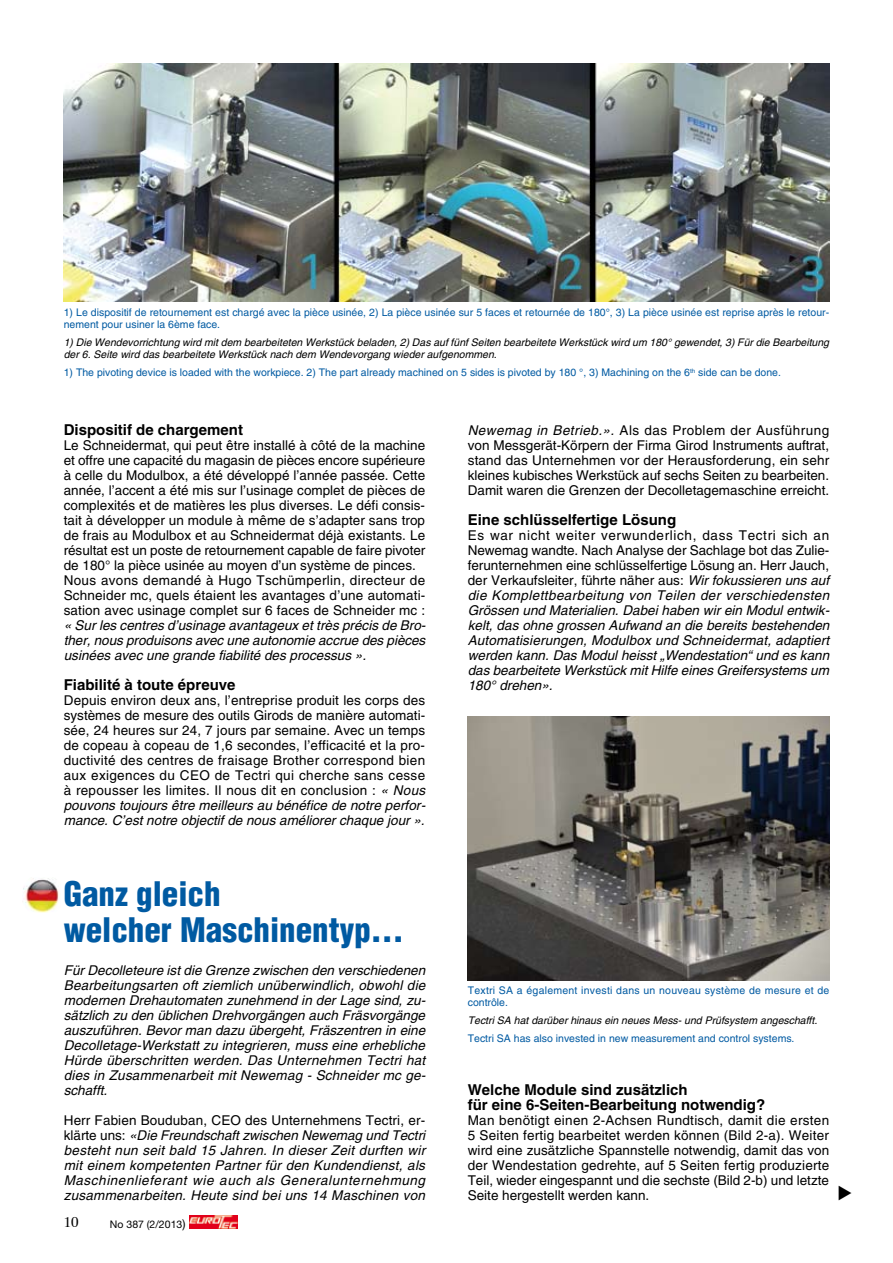
<style>
.page{position:relative;width:893px;height:1263px;background:#fff}
.page>*{position:absolute;margin:0;border:0;box-sizing:border-box;transform-origin:0 0}
.t1{font:900 condensed 33px/36px "Helvetica";color:#005aa2}
.t2{font:700 15px/15px "Helvetica";color:#000}
.t3{font:italic 13.5px/15px "Helvetica";color:#000;text-align:justify}
.t4{font:13.5px/15px "Helvetica";color:#000;text-align:justify}
.t5{font:10.5px/12px "Helvetica";color:#005aa2}
.t6{font:italic 10.5px/12px "Helvetica";color:#000}
.t7{font:10.5px/12px "Helvetica";letter-spacing:.025em;color:#005aa2}
.t8{font:10.5px "Helvetica Neue";color:#000}
.s1{font-style:normal}
.s2{font-size:12px}
.s3{font-style:italic}
</style>
<div class="page">
<svg style="left:189px;top:1215px;width:49px;height:13px"></svg>
<img style="left:190px;top:1215px;width:47px;height:13px">
<img style="left:64px;top:64px;width:765px;height:237px">
<img style="left:468px;top:716px;width:361px;height:264px">
<img style="left:23px;top:878px;width:37px;height:35px">
<p class="t5" style="left:64px;top:307px;width:767px">1) Le dispositif de retournement est chargé avec la pièce usinée, 2) La pièce usinée sur 5 faces et retournée de 180°, 3) La pièce usinée est reprise après le retour&shy;nement pour usiner la 6ème face.</p>
<p class="t6" style="left:64px;top:337px;width:767px">1) Die Wendevorrichtung wird mit dem bearbeiteten Werkstück beladen, 2) Das auf fünf Seiten bearbeitete Werkstück wird um 180° gewendet, 3) Für die Bearbeitung der 6. Seite wird das bearbeitete Werkstück nach dem Wendevorgang wieder aufgenommen.</p>
<p class="t5" style="left:64px;top:367px;width:719px">1) The pivoting device is loaded with the workpiece. 2) The part already machined on 5 sides is pivoted by 180 °, 3) Machining on the 6<sup>th</sup> side can be done.</p>
<p class="t2" style="left:64px;top:422px;width:181px">Dispositif de chargement</p>
<p class="t4" style="left:64px;top:438px;width:363px;text-align:left">Le Schneidermat, qui peut être installé à côté de la machine et offre une capacité du magasin de pièces encore supérieure à celle du Modulbox, a été développé l’année passée. Cette année, l’accent a été mis sur l’usinage complet de pièces de complexités et de matières les plus diverses. Le défi consis&shy;tait à développer un module à même de s’adapter sans trop de frais au Modulbox et au Schneidermat déjà existants. Le résultat est un poste de retournement capable de faire pivoter de 180° la pièce usinée au moyen d’un système de pinces.<br>Nous avons demandé à Hugo Tschümperlin, directeur de Schneider mc, quels étaient les avantages d’une automati&shy;sation avec usinage complet sur 6 faces de Schneider mc :</p>
<p class="t3" style="left:64px;top:618px;width:363px">« Sur les centres d’usinage avantageux et très précis de Bro&shy;ther, nous produisons avec une autonomie accrue des pièces usinées avec une grande fiabilité des processus ».</p>
<p class="t2" style="left:64px;top:677px;width:173px">Fiabilité à toute épreuve</p>
<p class="t4" style="left:64px;top:693px;width:363px">Depuis environ deux ans, l’entreprise produit les corps des systèmes de mesure des outils Girods de manière automati&shy;sée, 24 heures sur 24, 7 jours par semaine. Avec un temps de copeau à copeau de 1,6 secondes, l’efficacité et la pro&shy;ductivité des centres de fraisage Brother correspond bien aux exigences du CEO</p>
<p class="t3" style="left:64px;top:768px;width:363px;text-indent:151px"><span class="s1">de Tectri qui cherche sans cesse à repousser les limites. I l nous dit en conclusion :</span> « Nous pouvons toujours être meilleurs au bénéfice de notre perfor&shy;mance. C’est notre objectif de nous améliorer chaque jour ».</p>
<h1 class="t1" style="left:64px;top:875px;width:342px">Ganz gleich<br>welcher Maschinentyp…</h1>
<p class="t3" style="left:64px;top:963px;width:363px">Für Decolleteure ist die Grenze zwischen den verschiedenen Bearbeitungsarten oft ziemlich unüberwindlich, obwohl die modernen Drehautomaten zunehmend in der Lage sind, zu&shy;sätzlich zu den üblichen Drehvorgängen auch Fräsvorgänge auszuführen. Bevor man dazu übergeht, Fräszentren in eine Decolletage-Werkstatt zu integrieren, muss eine erhebliche Hürde überschritten werden. Das Unternehmen Tectri hat dies in Zusammenarbeit mit Newemag - Schneider mc ge&shy;schafft.</p>
<p class="t4" style="left:64px;top:1113px;width:159px">Herr Fabien Bouduban, CEO</p>
<p class="t3" style="left:64px;top:1113px;width:363px;text-indent:182px"><span class="s1">des U nternehmens Tectri, er&shy;klärte uns:</span> «Die Freundschaft zwischen Newemag und Tectri besteht nun seit bald 15 Jahren. In dieser Zeit durften wir mit einem kompetenten Partner für den Kundendienst, als Maschinenlieferant wie auch als Generalunternehmung zusammenarbeiten. Heute sind bei uns 14 Maschinen von</p>
<p class="t8" style="left:110px;top:1218px;width:77px">No 387 (2/2013<span class="s2">)</span></p>
<p class="t4" style="left:468px;top:423px;width:363px"><span class="s3">Newemag in Betrieb.».</span> Als das Problem der Ausführung von Messgerät-Körpern der Firma Girod I nstruments auftrat, stand das U nternehmen vor der Herausforderung, ein sehr kleines kubisches Werkstück auf sechs Seiten zu bearbeiten.<br>Damit waren die Grenzen der Decolletagemaschine erreicht.</p>
<p class="t2" style="left:468px;top:512px;width:210px">Eine schlüsselfertige Lösung</p>
<p class="t3" style="left:468px;top:528px;width:363px"><span class="s1">Es war nicht weiter verwunderlich, dass Tectri sich an Newemag wandte. Nach Analyse der Sachlage bot das Zulie&shy;ferunternehmen eine schlüsselfertige Lösung an. Herr Jauch, der Verkaufsleiter, führte näher aus:</span> Wir fokussieren uns auf die Komplettbearbeitung von Teilen der verschiedensten Grössen und Materialien. Dabei haben wir ein Modul entwic&shy;kelt, das ohne grossen Aufwand an die bereits bestehenden Automatisierungen, Modulbox und Schneidermat, adaptiert werden kann. Das Modul heisst „Wendestation“ und es kann das bearbeitete Werkstück mit Hilfe eines Greifersystems um 180° drehen».</p>
<p class="t7" style="left:468px;top:984px;width:363px">Textri SA a également investi dans un nouveau système de mesure et de contrôle.</p>
<p class="t6" style="left:468px;top:1014px;width:351px">Tectri SA hat darüber hinaus ein neues Mess- und Prüfsystem angeschafft.</p>
<p class="t5" style="left:468px;top:1032px;width:328px">Tectri SA has also invested in new measurement and control systems.</p>
<p class="t2" style="left:468px;top:1082px;width:299px">Welche Module sind zusätzlich<br>für eine 6-Seiten-Bearbeitung notwendig?</p>
<p class="t4" style="left:468px;top:1113px;width:363px">Man benötigt einen 2-Achsen Rundtisch, damit die ersten 5 Seiten fertig bearbeitet werden können (Bild 2-a). Weiter wird eine zusätzliche Spannstelle notwendig, damit das von der Wendestation gedrehte, auf 5 Seiten fertig produzierte Teil, wieder eingespannt und die sechste (Bild 2-b) und letzte Seite hergestellt werden kann.</p>
</div>
